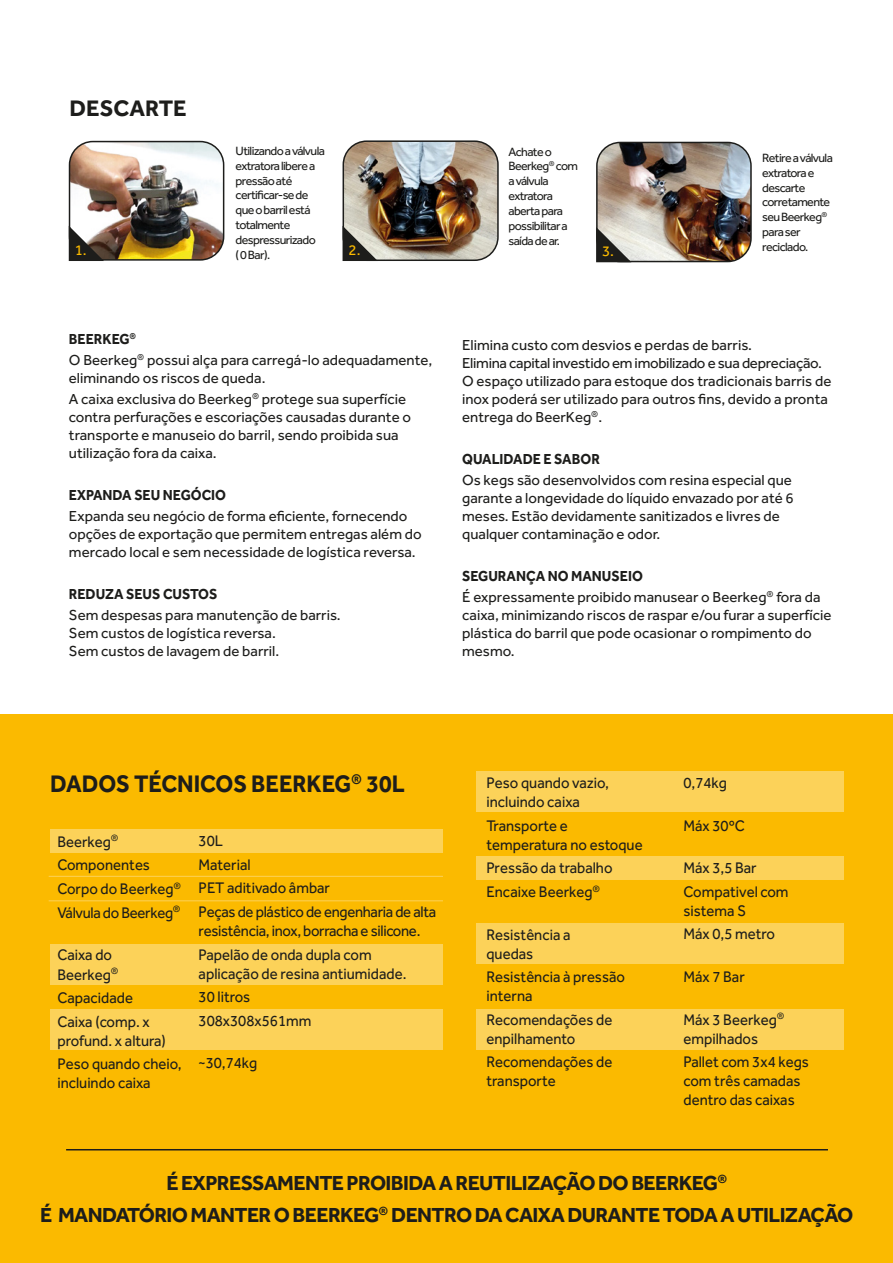
<style>
.page{position:relative;width:893px;height:1263px;background:#fff}
.page>*{position:absolute;margin:0;border:0;box-sizing:border-box;transform-origin:0 0}
.t1{font:700 24.75px "Effra";color:#1d1d1b;scale:.94 1}
.t2{font:700 23.25px "Effra";color:#1d1d1b}
.t3{font:700 21px/32.7px "Effra";letter-spacing:-.03em;color:#1d1d1b;text-align:center}
.t4{font:15.9px/19px "Effra";color:#1d1d1b;scale:.94 1}
.t5{font:15.9px/23.5px "Effra";letter-spacing:-.02em;color:#1d1d1b;scale:.94 1}
.t6{font:15px/18px "Effra";color:#1d1d1b}
.t7{font:700 15px "Effra";color:#1d1d1b;scale:.94 1}
.t8{font:15px "Effra";color:#fbba00}
.t9{font:12.45px/14.9px "Effra";letter-spacing:-.05em;color:#1d1d1b}
.s1{font-weight:700}
</style>
<div class="page">
<div style="left:0;top:715px;width:893px;height:548px;background:#fbba00"></div>
<img style="left:343px;top:143px;width:153px;height:115px">
<div style="left:343px;top:140px;width:156px;height:121px;border:2px solid #1d1d1b;border-radius:23px"></div>
<div style="left:50px;top:829px;width:393px;height:24px;background:#fcd259"></div>
<div style="left:476px;top:856px;width:367px;height:24px;background:#fcd259"></div>
<div style="left:50px;top:944px;width:393px;height:41px;background:#fcd259"></div>
<div style="left:476px;top:923px;width:367px;height:41px;background:#fcd259"></div>
<div style="left:476px;top:1009px;width:367px;height:41px;background:#fcd259"></div>
<div style="left:476px;top:771px;width:367px;height:41px;background:#fcd259"></div>
<div style="left:50px;top:1009px;width:393px;height:41px;background:#fcd259"></div>
<hr style="left:49px;top:876px;width:394px;height:1px;background:#fff">
<hr style="left:49px;top:900px;width:394px;height:1px;background:#fff">
<img style="left:68px;top:142px;width:156px;height:119px">
<img style="left:596px;top:142px;width:155px;height:121px">
<svg style="left:342px;top:225px;width:38px;height:36px"></svg>
<hr style="left:66px;top:1149px;width:762px;height:1px;background:#1d1d1b">
<h2 class="t2" style="left:70px;top:94px;width:119px">DESCARTE</h2>
<p class="t9" style="left:236px;top:143px;width:91px">Utilizando a válvula extratora libere a pressão até certificar-se de que o barril está totalmente despressurizado<br>( 0 Bar).</p>
<p class="t9" style="left:762px;top:150px;width:72px">Retire a válvula extratora e descarte corretamente seu Beerkeg<sup>® </sup>para ser reciclado.</p>
<p class="t9" style="left:508px;top:144px;width:71px">Achate o<br>Beerkeg<sup>®</sup> com a válvula extratora aberta para possibilitar a saída de ar.</p>
<p class="t8" style="left:75px;top:241px;width:14px">1.</p>
<p class="t8" style="left:349px;top:241px;width:14px">2.</p>
<p class="t8" style="left:602px;top:242px;width:14px">3.</p>
<p class="t6" style="left:69px;top:328px;width:365px;line-height:21px"><span class="s1">BEERKEG</span><sup>®<br></sup>O Beerkeg<sup>®</sup> possui alça para carregá-lo adequadamente,</p>
<p class="t6" style="left:69px;top:367px;width:339px;line-height:21px">eliminando os riscos de queda.<br>A caixa exclusiva do Beerkeg<sup>®</sup> protege sua superfície</p>
<p class="t6" style="left:69px;top:408px;width:344px">contra perfurações e escoriações causadas durante o transporte e manuseio do barril, sendo proibida sua utilização fora da caixa.</p>
<p class="t7" style="left:69px;top:486px;width:169px">EXPANDA SEU NEGÓCIO</p>
<p class="t6" style="left:69px;top:507px;width:354px">Expanda seu negócio de forma eficiente, fornecendo opções de exportação que permitem entregas além do mercado local e sem necessidade de logística reversa.</p>
<p class="t7" style="left:69px;top:585px;width:159px">REDUZA SEUS CUSTOS</p>
<p class="t6" style="left:69px;top:606px;width:273px">Sem despesas para manutenção de barris.<br>Sem custos de logística reversa.<br>Sem custos de lavagem de barril.</p>
<p class="t6" style="left:462px;top:336px;width:371px">Elimina custo com desvios e perdas de barris.<br>Elimina capital investido em imobilizado e sua depreciação.<br>O espaço utilizado para estoque dos tradicionais barris de inox poderá ser utilizado para outros fins, devido a pronta entrega do BeerKeg<sup>®</sup>.</p>
<p class="t7" style="left:462px;top:450px;width:148px">QUALIDADE E SABOR</p>
<p class="t6" style="left:462px;top:471px;width:333px">Os kegs são desenvolvidos com resina especial que garante a longevidade do líquido envazado por até 6 meses. Estão devidamente sanitizados e livres de qualquer contaminação e odor.</p>
<p class="t6" style="left:462px;top:565px;width:360px;line-height:21px"><span class="s1">SEGURANÇA NO MANUSEIO<br></span>É expressamente proibido manusear o Beerkeg<sup>®</sup> fora da</p>
<p class="t6" style="left:462px;top:606px;width:371px">caixa, minimizando riscos de raspar e/ou furar a superfície plástica do barril que pode ocasionar o rompimento do mesmo.</p>
<h1 class="t1" style="left:50px;top:768px;width:379px">DADOS TÉCNICOS BEERKEG<sup>®</sup> 30L</h1>
<p class="t4" style="left:486px;top:773px;width:132px">Peso quando vazio, incluindo caixa</p>
<p class="t4" style="left:486px;top:816px;width:168px">Transporte e temperatura no estoque</p>
<p class="t4" style="left:486px;top:856px;width:136px;line-height:23.9px">Pressão da trabalho<br>Encaixe Beerkeg<sup>®</sup></p>
<p class="t4" style="left:486px;top:925px;width:91px">Resistência a quedas</p>
<p class="t4" style="left:486px;top:967px;width:149px">Resistência à pressão interna</p>
<p class="t4" style="left:486px;top:1010px;width:135px">Recomendações de enpilhamento</p>
<p class="t4" style="left:486px;top:1052px;width:135px">Recomendações de transporte</p>
<p class="t4" style="left:57px;top:829px;width:133px;line-height:23.7px">Beerkeg<sup>®<br></sup>Componentes<br>Corpo do Beerkeg<sup>®<br></sup>Válvula do Beerkeg<sup>®</sup></p>
<p class="t4" style="left:57px;top:945px;width:67px">Caixa do<br>Beerkeg<sup>®</sup></p>
<p class="t4" style="left:57px;top:986px;width:100px;line-height:23.5px">Capacidade<br>Caixa (comp. x</p>
<p class="t4" style="left:57px;top:1028px;width:134px;line-height:23.5px">profund. x altura)<br>Peso quando cheio,</p>
<p class="t4" style="left:57px;top:1073px;width:101px">incluindo caixa</p>
<p class="t5" style="left:199px;top:829px;width:254px">30L<br>Material<br>PET aditivado âmbar<br>Peças de plástico de engenharia de alta</p>
<p class="t5" style="left:199px;top:919px;width:238px">resistência, inox, borracha e silicone.<br>Papelão de onda dupla com</p>
<p class="t4" style="left:199px;top:961px;width:223px;line-height:23.5px">aplicação de resina antiumidade.<br>30 litros<br>308x308x561mm</p>
<p class="t4" style="left:199px;top:1053px;width:64px">~30,74kg</p>
<p class="t4" style="left:683px;top:773px;width:48px">0,74kg</p>
<p class="t4" style="left:683px;top:816px;width:67px">Máx 30ºC</p>
<p class="t4" style="left:683px;top:856px;width:113px;line-height:23.5px">Máx 3,5 Bar<br>Compativel com</p>
<p class="t4" style="left:683px;top:898px;width:99px;line-height:23.5px">sistema S<br>Máx 0,5 metro</p>
<p class="t4" style="left:683px;top:967px;width:67px">Máx 7 Bar</p>
<p class="t4" style="left:683px;top:1010px;width:109px">Máx 3 Beerkeg<sup>® </sup>empilhados</p>
<p class="t4" style="left:683px;top:1052px;width:135px">Pallet com 3x4 kegs com três camadas dentro das caixas</p>
<h3 class="t3" style="left:40px;top:1166px;width:815px">É EXPRESSAMENTE PROIBIDA A REUTILIZAÇÃO DO BEERKEG<sup>®<br></sup>É MANDATÓRIO MANTER O BEERKEG<sup>®</sup> DENTRO DA CAIXA DURANTE TODA A UTILIZAÇÃO</h3>
</div>
